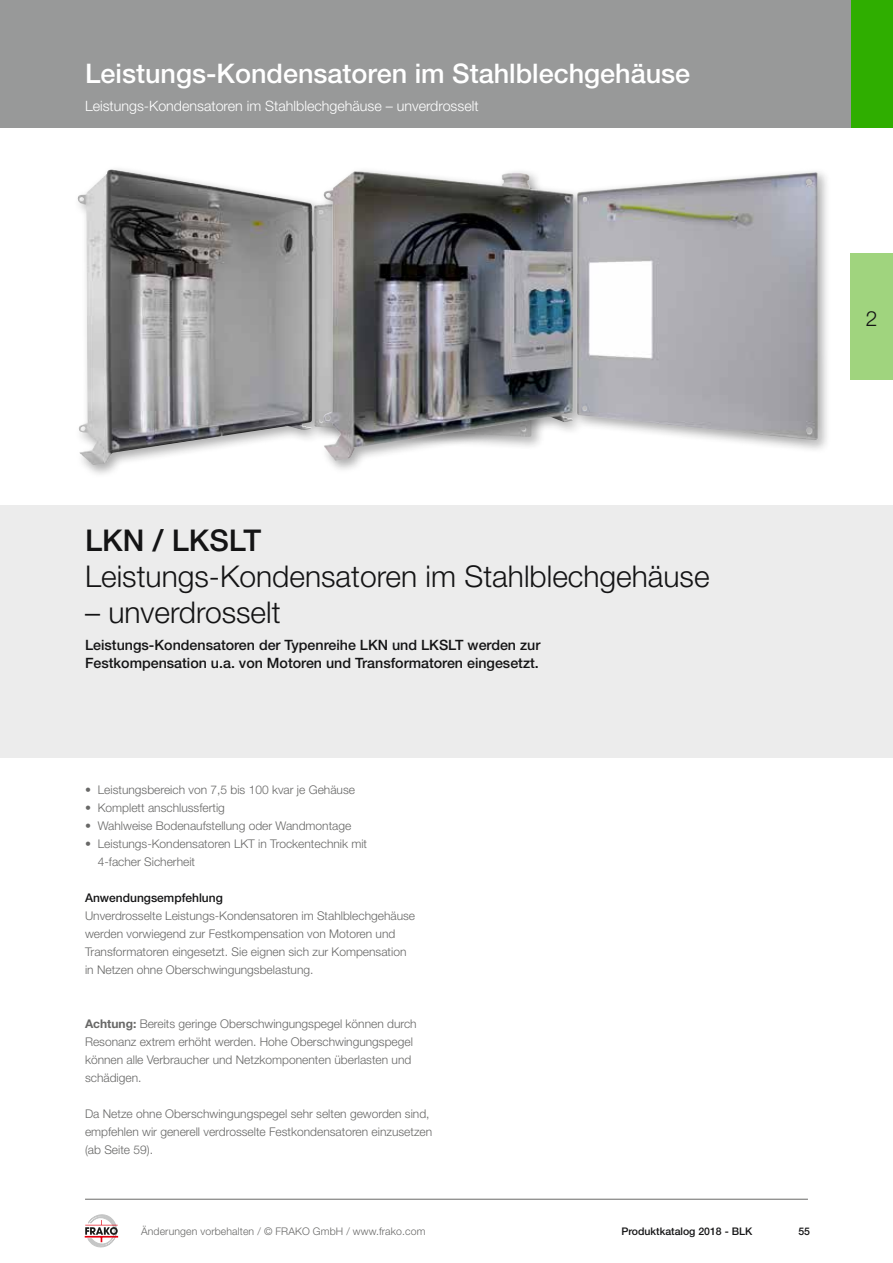
<style>
.page{position:relative;width:893px;height:1263px;background:#fff}
.page>*{position:absolute;margin:0;border:0;box-sizing:border-box;transform-origin:0 0}
.t1{font:300 30px "Helvetica Neue LT Std";color:#141415}
.t2{font:500 30px "Helvetica Neue LT Std";color:#141415}
.t3{font:500 27px "Helvetica Neue LT Std";color:#fff}
.t4{font:300 21px "Helvetica Neue LT Std";color:#141415}
.t5{font:500 14.25px/18px "Helvetica Neue LT Std";color:#141415}
.t6{font:300 14.25px "Helvetica Neue LT Std";color:#fff}
.t7{font:300 12px/18px "Helvetica Neue LT Std";color:#686867}
.t8{font:500 12px "Helvetica Neue LT Std";color:#141415}
.t9{font:300 10.5px "Helvetica Neue LT Std";letter-spacing:.01em;color:#686867}
.t10{font:500 10.5px "Helvetica Neue LT Std";color:#141415}
.s1{font-weight:700}
</style>
<div class="page">
<div style="left:850px;top:0;width:43px;height:128px;background:#2fae00"></div>
<div style="left:850px;top:254px;width:43px;height:126px;background:#a0d47e"></div>
<img style="left:78px;top:169px;width:241px;height:296px">
<div style="left:319px;top:167px;width:512px;height:307px;background:#141415;opacity:.35"></div>
<img style="left:322px;top:171px;width:496px;height:289px">
<div style="left:0;top:0;width:850px;height:128px;background:#989999"></div>
<hr style="left:85px;top:1199px;width:723px;height:1px;background:#686867">
<svg style="left:85px;top:1214px;width:34px;height:34px"></svg>
<div style="left:0;top:506px;width:893px;height:252px;background:#ececec"></div>
<h2 class="t3" style="left:85px;top:57px;width:607px">Leistungs-Kondensatoren im Stahlblechgehäuse</h2>
<p class="t6" style="left:85px;top:97px;width:395px">Leistungs-Kondensatoren im Stahlblechgehäuse – unverdrosselt</p>
<h3 class="t4" style="left:866px;top:305px;width:13px">2</h3>
<h1 class="t2" style="left:85px;top:522px;width:178px">LKN / LKSLT</h1>
<h1 class="t1" style="left:85px;top:558px;width:626px">Leistungs-Kondensatoren im Stahlblechgehäuse</h1>
<h1 class="t1" style="left:85px;top:594px;width:197px">– unverdrosselt</h1>
<p class="t5" style="left:85px;top:635px;width:457px">Leistungs-Kondensatoren der Typenreihe LKN und LKSLT werden zur<br>Festkompensation u.a. von Motoren und Transformatoren eingesetzt.</p>
<p class="t7" style="left:85px;top:780px;width:271px">• Leistungsbereich von 7,5 bis 100 kvar je Gehäuse</p>
<p class="t7" style="left:85px;top:798px;width:141px">• Komplett anschlussfertig</p>
<p class="t7" style="left:85px;top:816px;width:268px">• Wahlweise Bodenaufstellung oder Wandmontage</p>
<p class="t7" style="left:98px;top:834px;width:271px;text-indent:-13px">• Leistungs-Kondensatoren LKT in Trockentechnik mit<br>4-facher Sicherheit</p>
<p class="t8" style="left:85px;top:890px;width:139px">Anwendungsempfehlung</p>
<p class="t7" style="left:85px;top:906px;width:332px">Unverdrosselte Leistungs-Kondensatoren im Stahlblechgehäuse werden vorwiegend zur Festkompensation von Motoren und Transformatoren eingesetzt. Sie eignen sich zur Kompensation in Netzen ohne Oberschwingungsbelastung.</p>
<p class="t7" style="left:85px;top:1014px;width:333px"><span class="s1">Achtung:</span> Bereits geringe Oberschwingungspegel können durch Resonanz extrem erhöht werden. Hohe Oberschwingungspegel können alle Verbraucher und Netzkomponenten überlasten und schädigen.</p>
<p class="t7" style="left:85px;top:1104px;width:349px">Da Netze ohne Oberschwingungspegel sehr selten geworden sind, empfehlen wir generell verdrosselte Festkondensatoren einzusetzen (ab Seite 59).</p>
<p class="t9" style="left:141px;top:1224px;width:286px">Änderungen vorbehalten / © FRAKO GmbH / www.frako.com</p>
<p class="t10" style="left:621px;top:1225px;width:132px">Produktkatalog 2018 - BLK</p>
<p class="t10" style="left:798px;top:1225px;width:13px">55</p>
</div>
